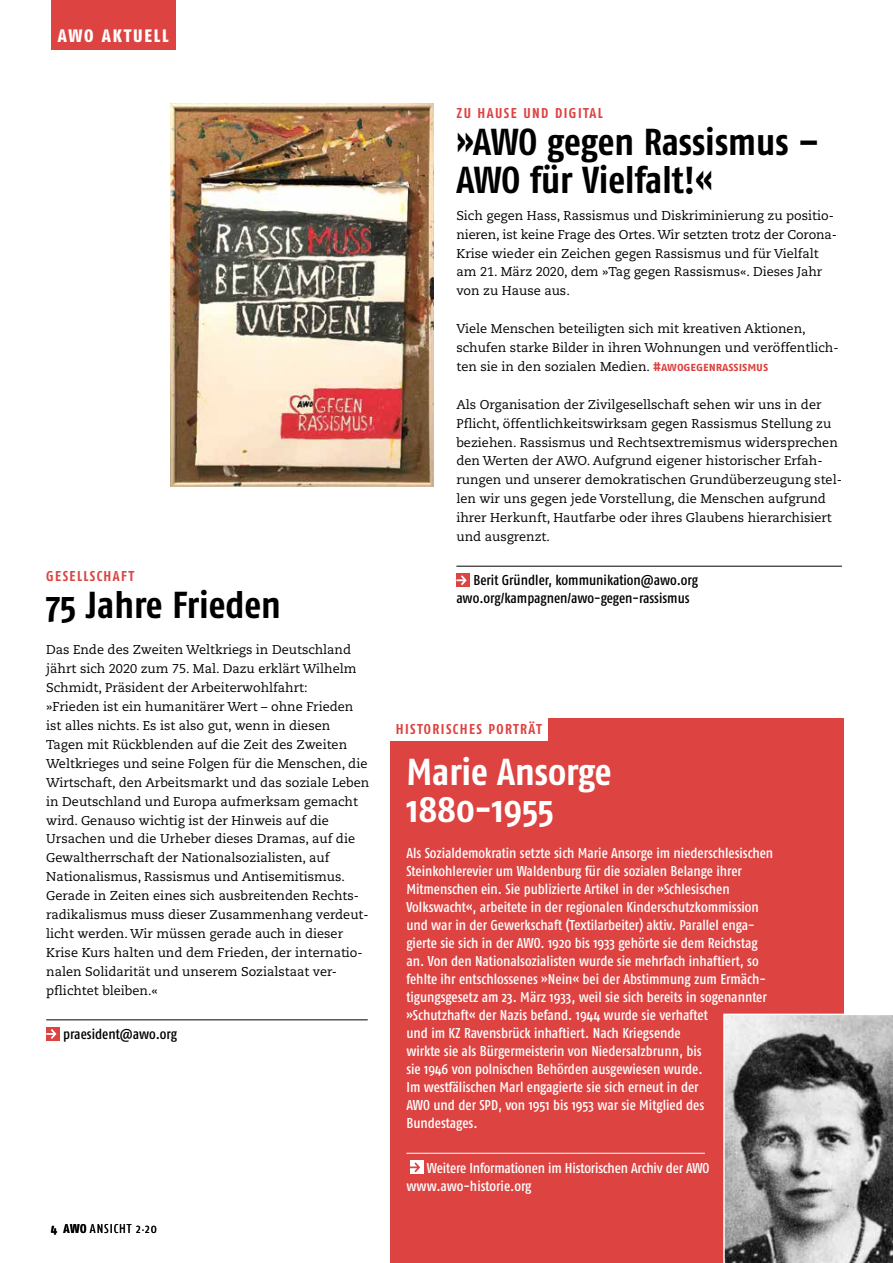
<style>
.page{position:relative;width:893px;height:1263px;background:#fff}
.page>*{position:absolute;margin:0;border:0;box-sizing:border-box;transform-origin:0 0}
.t1{font:700 37.5px/37.5px "Fago Co";letter-spacing:-.005em;color:#000}
.t2{font:700 37.5px/37.5px "Fago Co";color:#fff}
.t3{font:18px "Fago Co Exb Lf";letter-spacing:.1em;color:#fff}
.t4{font:14.25px/18px "Fago Co Med";color:#fff}
.t5{font:14.25px/18px "Fago Co Med";letter-spacing:-.005em;color:#000}
.t6{font:700 14.25px "Fago Co";letter-spacing:.1em;color:#dc4341}
.t7{font:12.75px/18.9px "Caecilia";color:#000}
.t8{font:12.75px "Fago Co";letter-spacing:.07em;color:#000}
.s1{font-weight:700}
.s2{font-size:7.5px}
.s3{font-family:"Fago Co Bold Lf Caps";color:#dc4341}
</style>
<div class="page">
<div style="left:51px;top:0;width:124px;height:49px;background:#dc4341"></div>
<div style="left:390px;top:719px;width:453px;height:544px;background:#dc4341"></div>
<div style="left:329px;top:717px;width:218px;height:23px;background:#fff"></div>
<hr style="left:406px;top:1153px;width:299px;height:1px;background:#fff">
<div style="left:410px;top:1160px;width:13px;height:14px;background:#fff"></div>
<svg style="left:410px;top:1162px;width:10px;height:10px"></svg>
<svg style="left:723px;top:1013px;width:170px;height:250px;background:#969494"></svg>
<hr style="left:456px;top:566px;width:386px;height:1px;background:#000">
<div style="left:456px;top:574px;width:14px;height:13px;background:#dc4341"></div>
<svg style="left:456px;top:575px;width:11px;height:10px"></svg>
<img style="left:170px;top:104px;width:263px;height:383px">
<hr style="left:46px;top:1019px;width:322px;height:1px;background:#000">
<div style="left:46px;top:1027px;width:14px;height:13px;background:#dc4341"></div>
<svg style="left:46px;top:1029px;width:11px;height:10px"></svg>
<h2 class="t3" style="left:58px;top:25px;width:112px">AWO AKTUELL</h2>
<p class="t6" style="left:46px;top:567px;width:89px">GESELLSCHAFT</p>
<h1 class="t1" style="left:46px;top:586px;width:236px">75 Jahre Frieden</h1>
<p class="t7" style="left:46px;top:641px;width:325px">Das Ende des Zweiten Weltkriegs in Deutschland jährt sich 2020 zum 75. Mal. Dazu erklärt Wilhelm Schmidt, Präsident der Arbeiterwohlfahrt:<br>»Frieden ist ein humanitärer Wert – ohne Frieden ist alles nichts. Es ist also gut, wenn in diesen Tagen mit Rückblenden auf die Zeit des Zweiten Weltkrieges und seine Folgen für die Menschen, die Wirtschaft, den Arbeitsmarkt und das soziale Leben in Deutschland und Europa aufmerksam gemacht wird. Genauso wichtig ist der Hinweis auf die Ursachen und die Urheber dieses Dramas, auf die Gewaltherrschaft der Nationalsozialisten, auf Nationalismus, Rassismus und Antisemitismus.<br>Gerade in Zeiten eines sich ausbreitenden Rechts&shy;radikalismus muss dieser Zusammenhang verdeut&shy;licht werden. Wir müssen gerade auch in dieser Krise Kurs halten und dem Frieden, der internatio&shy;nalen Solidarität und unserem Sozialstaat ver&shy;pflichtet bleiben.«</p>
<p class="t5" style="left:63px;top:1025px;width:115px">praesident@awo.org</p>
<p class="t8" style="left:51px;top:1221px;width:108px"><span class="s1">4 AWO</span> ANSICHT 2 <span class="s2">•</span>20</p>
<p class="t6" style="left:456px;top:104px;width:148px">ZU HAUSE UND DIGITAL</p>
<h1 class="t1" style="left:456px;top:123px;width:364px">»AWO gegen Rassismus –<br>AWO für Vielfalt!«</h1>
<p class="t7" style="left:456px;top:206px;width:382px">Sich gegen Hass, Rassismus und Diskriminierung zu positio&shy;nieren, ist keine Frage des Ortes. Wir setzten trotz der Corona-Krise wieder ein Zeichen gegen Rassismus und für Vielfalt am 21. März 2020, dem »Tag gegen Rassismus«. Dieses Jahr von zu Hause aus.</p>
<p class="t7" style="left:456px;top:319px;width:384px">Viele Menschen beteiligten sich mit kreativen Aktionen, schufen starke Bilder in ihren Wohnungen und veröffentlich&shy;ten sie in den sozialen Medien. <span class="s3">#awogegenrassismus</span></p>
<p class="t7" style="left:456px;top:395px;width:387px">Als Organisation der Zivilgesellschaft sehen wir uns in der Pflicht, öffentlichkeitswirksam gegen Rassismus Stellung zu beziehen. Rassismus und Rechtsextremismus widersprechen den Werten der AWO. Aufgrund eigener historischer Erfah&shy;rungen und unserer demokratischen Grundüberzeugung stel&shy;len wir uns gegen jede Vorstellung, die Menschen aufgrund ihrer Herkunft, Hautfarbe oder ihres Glaubens hierarchisiert und ausgrenzt.</p>
<p class="t5" style="left:456px;top:571px;width:243px;text-indent:17px">Berit Gründler, kommunikation@awo.org awo.org/kampagnen/awo-gegen-rassismus</p>
<p class="t6" style="left:396px;top:721px;width:147px">HISTORISCHES PORTRÄT</p>
<h1 class="t2" style="left:406px;top:752px;width:207px">Marie Ansorge<br>1880-1955</h1>
<p class="t4" style="left:406px;top:844px;width:368px">Als Sozialdemokratin setzte sich Marie Ansorge im niederschlesischen Steinkohlerevier um Waldenburg für die sozialen Belange ihrer Mitmenschen ein. Sie publizierte Artikel in der »Schlesischen Volkswacht«, arbeitete in der regionalen Kinderschutzkommission und war in der Gewerkschaft (Textilarbeiter) aktiv. Parallel enga&shy;gierte sie sich in der AWO. 1920 bis 1933 gehörte sie dem Reichstag an. Von den Nationalsozialisten wurde sie mehrfach inhaftiert, so fehlte ihr entschlossenes »Nein« bei der Abstimmung zum Ermäch&shy;tigungsgesetz am 23. März 1933, weil sie sich bereits in sogenannter »Schutzhaft« der Nazis befand. 1944 wurde sie verhaftet<br>und im KZ Ravensbrück inhaftiert. Nach Kriegsende<br>wirkte sie als Bürgermeisterin von Niedersalzbrunn, bis<br>sie 1946 von polnischen Behörden ausgewiesen wurde.<br>Im westfälischen Marl engagierte sie sich erneut in der<br>AWO und der SPD, von 1951 bis 1953 war sie Mitglied des Bundestages.</p>
<p class="t4" style="left:406px;top:1158px;width:305px;line-height:18.9px;text-indent:20px">Weitere Informationen im Historischen Archiv der AWO www.awo-historie.org</p>
</div>
